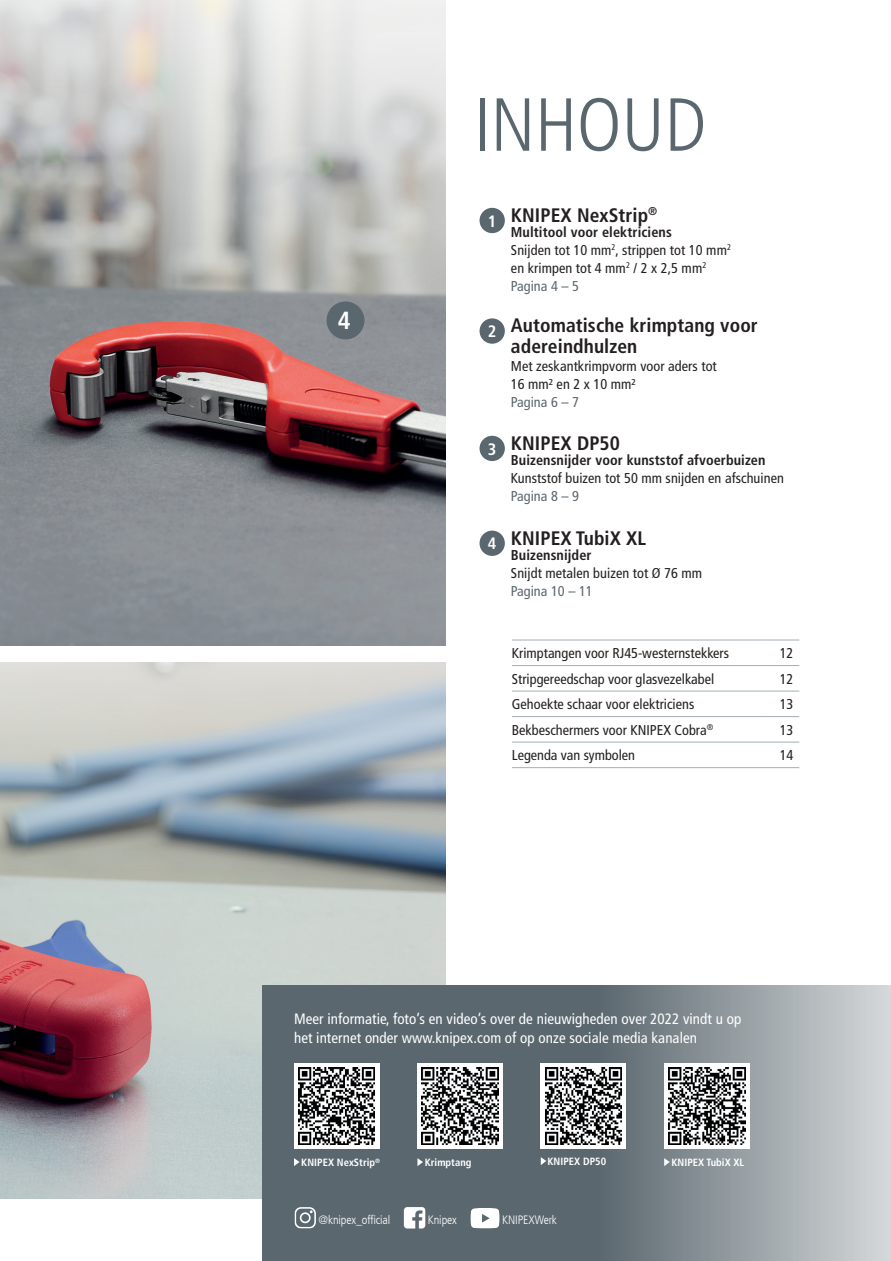
<style>
.page{position:relative;width:891px;height:1261px;background:#fff}
.page>*{position:absolute;margin:0;border:0;box-sizing:border-box;transform-origin:0 0}
.t1{font:300 condensed 75px "Frutiger LT Com";color:#5a676e}
.t2{font:700 condensed 24.75px "Frutiger LT Com";color:#fff}
.t3{font:700 condensed 19.5px/21px "Frutiger LT Com";letter-spacing:.005em;color:#231f20}
.t4{font:condensed 15px/18.8px "Frutiger LT Com";letter-spacing:.005em;color:#fff}
.t5{font:condensed 14.25px/18px "Frutiger LT Com";color:#231f20}
.t6{font:700 condensed 14.25px "Frutiger LT Com";letter-spacing:.005em;color:#231f20}
.t7{font:condensed 14.25px "Frutiger LT Com";letter-spacing:.005em;color:#5a676e}
.t8{font:300 condensed 12.15px "Frutiger LT Com";letter-spacing:-.01em;color:#fff}
.t9{font:700 condensed 10.5px "Frutiger LT Com";letter-spacing:.005em;color:#fff}
.t10{font:700 condensed 6.15px "Frutiger LT Com";color:#fff}
.s1{font-weight:700}
.s2{color:#5a676e}
</style>
<div class="page">
<img style="left:0;top:0;width:445px;height:645px">
<img style="left:0;top:662px;width:445px;height:536px">
<div style="left:326px;top:301px;width:38px;height:38px;background:#5a676e;border-radius:50%"></div>
<svg style="left:262px;top:985px;width:628px;height:275px;background:#7b858b"></svg>
<svg style="left:294px;top:1206px;width:22px;height:22px"></svg>
<img style="left:404px;top:1206px;width:21px;height:22px">
<svg style="left:470px;top:1207px;width:29px;height:21px"></svg>
<div style="left:664px;top:1063px;width:85px;height:85px;background:#fff"></div>
<img style="left:668px;top:1067px;width:77px;height:77px">
<div style="left:294px;top:1063px;width:85px;height:85px;background:#fff"></div>
<img style="left:298px;top:1067px;width:77px;height:77px">
<div style="left:540px;top:1063px;width:85px;height:85px;background:#fff"></div>
<img style="left:545px;top:1067px;width:76px;height:77px">
<div style="left:417px;top:1063px;width:85px;height:85px;background:#fff"></div>
<img style="left:421px;top:1067px;width:77px;height:77px">
<div style="left:479px;top:208px;width:26px;height:25px;background:#5a676e;border-radius:50%"></div>
<div style="left:479px;top:318px;width:26px;height:26px;background:#5a676e;border-radius:50%"></div>
<div style="left:479px;top:436px;width:26px;height:25px;background:#5a676e;border-radius:50%"></div>
<div style="left:479px;top:530px;width:26px;height:26px;background:#5a676e;border-radius:50%"></div>
<hr style="left:512px;top:639px;width:251px;height:1px;background:#a3aeb5">
<hr style="left:763px;top:639px;width:36px;height:1px;background:#a3aeb5">
<hr style="left:512px;top:665px;width:251px;height:1px;background:#a3aeb5">
<hr style="left:763px;top:665px;width:36px;height:1px;background:#a3aeb5">
<hr style="left:512px;top:690px;width:251px;height:1px;background:#a3aeb5">
<hr style="left:763px;top:690px;width:36px;height:1px;background:#a3aeb5">
<hr style="left:512px;top:716px;width:251px;height:1px;background:#a3aeb5">
<hr style="left:763px;top:716px;width:36px;height:1px;background:#a3aeb5">
<hr style="left:512px;top:741px;width:251px;height:1px;background:#a3aeb5">
<hr style="left:763px;top:741px;width:36px;height:1px;background:#a3aeb5">
<hr style="left:512px;top:767px;width:251px;height:1px;background:#a3aeb5">
<hr style="left:763px;top:767px;width:36px;height:1px;background:#a3aeb5">
<svg style="left:664px;top:1158px;width:5px;height:8px"></svg>
<svg style="left:294px;top:1158px;width:5px;height:8px"></svg>
<svg style="left:540px;top:1157px;width:6px;height:8px"></svg>
<svg style="left:417px;top:1158px;width:6px;height:8px"></svg>
<h2 class="t2" style="left:338px;top:306px;width:14px">4</h2>
<h1 class="t1" style="left:474px;top:82px;width:234px">INHOUD</h1>
<h3 class="t3" style="left:488px;top:205px;width:171px"><sub>1</sub> KNIPEX NexStrip<sup>®</sup></h3>
<p class="t5" style="left:511px;top:223px;width:221px"><span class="s1">Multitool voor elektriciens<br></span>Snijden tot 10 mm<sup>2</sup>, strippen tot 10 mm<sup>2 </sup>en krimpen tot 4 mm<sup>2</sup> / 2 x 2,5 mm<sup>2<br></sup><span class="s2">Pagina 4 – 5</span></p>
<h3 class="t3" style="left:511px;top:315px;width:248px;text-indent:-23px"><sub>2</sub> Automatische krimptang voor adereindhulzen</h3>
<p class="t5" style="left:511px;top:357px;width:207px">Met zeskantkrimpvorm voor aders tot<br>16 mm² en 2 x 10 mm²</p>
<p class="t7" style="left:511px;top:394px;width:70px">Pagina 6 – 7</p>
<h3 class="t3" style="left:488px;top:432px;width:134px"><sub>3</sub> KNIPEX DP50</h3>
<p class="t6" style="left:511px;top:451px;width:256px">Buizensnijder voor kunststof afvoerbuizen</p>
<p class="t5" style="left:511px;top:469px;width:274px">Kunststof buizen tot 50 mm snijden en afschuinen</p>
<p class="t7" style="left:511px;top:487px;width:70px">Pagina 8 – 9</p>
<h3 class="t3" style="left:488px;top:527px;width:160px"><sub>4</sub> KNIPEX TubiX XL</h3>
<p class="t6" style="left:511px;top:546px;width:82px">Buizensnijder</p>
<p class="t5" style="left:511px;top:564px;width:193px">Snijdt metalen buizen tot Ø 76 mm</p>
<p class="t7" style="left:511px;top:582px;width:83px">Pagina 10 – 11</p>
<p class="t5" style="left:512px;top:644px;width:219px">Krimptangen voor RJ45-westernstekkers</p>
<p class="t5" style="left:779px;top:644px;width:15px">12</p>
<p class="t5" style="left:512px;top:669px;width:204px">Stripgereedschap voor glasvezelkabel</p>
<p class="t5" style="left:779px;top:669px;width:15px">12</p>
<p class="t5" style="left:512px;top:695px;width:184px">Gehoekte schaar voor elektriciens</p>
<p class="t5" style="left:779px;top:695px;width:15px">13</p>
<p class="t5" style="left:512px;top:720px;width:203px">Bekbeschermers voor KNIPEX Cobra<sup>®</sup></p>
<p class="t5" style="left:779px;top:720px;width:15px">13</p>
<p class="t5" style="left:512px;top:746px;width:125px">Legenda van symbolen</p>
<p class="t5" style="left:779px;top:746px;width:15px">14</p>
<p class="t4" style="left:294px;top:1009px;width:448px">Meer informatie, foto’s en video’s over de nieuwigheden over 2022 vindt u op het internet onder www.knipex.com of op onze sociale media kanalen</p>
<p class="t10" style="left:375px;top:1156px;width:6px">®</p>
<p class="t9" style="left:424px;top:1156px;width:48px">Krimptang</p>
<p class="t9" style="left:547px;top:1155px;width:60px">KNIPEX DP50</p>
<p class="t9" style="left:301px;top:1156px;width:75px">KNIPEX NexStrip</p>
<p class="t9" style="left:671px;top:1156px;width:74px">KNIPEX TubiX XL</p>
<p class="t8" style="left:318px;top:1212px;width:73px">@knipex_official</p>
<p class="t8" style="left:428px;top:1212px;width:30px">Knipex</p>
<p class="t8" style="left:502px;top:1212px;width:56px">KNIPEXWerk</p>
</div>
